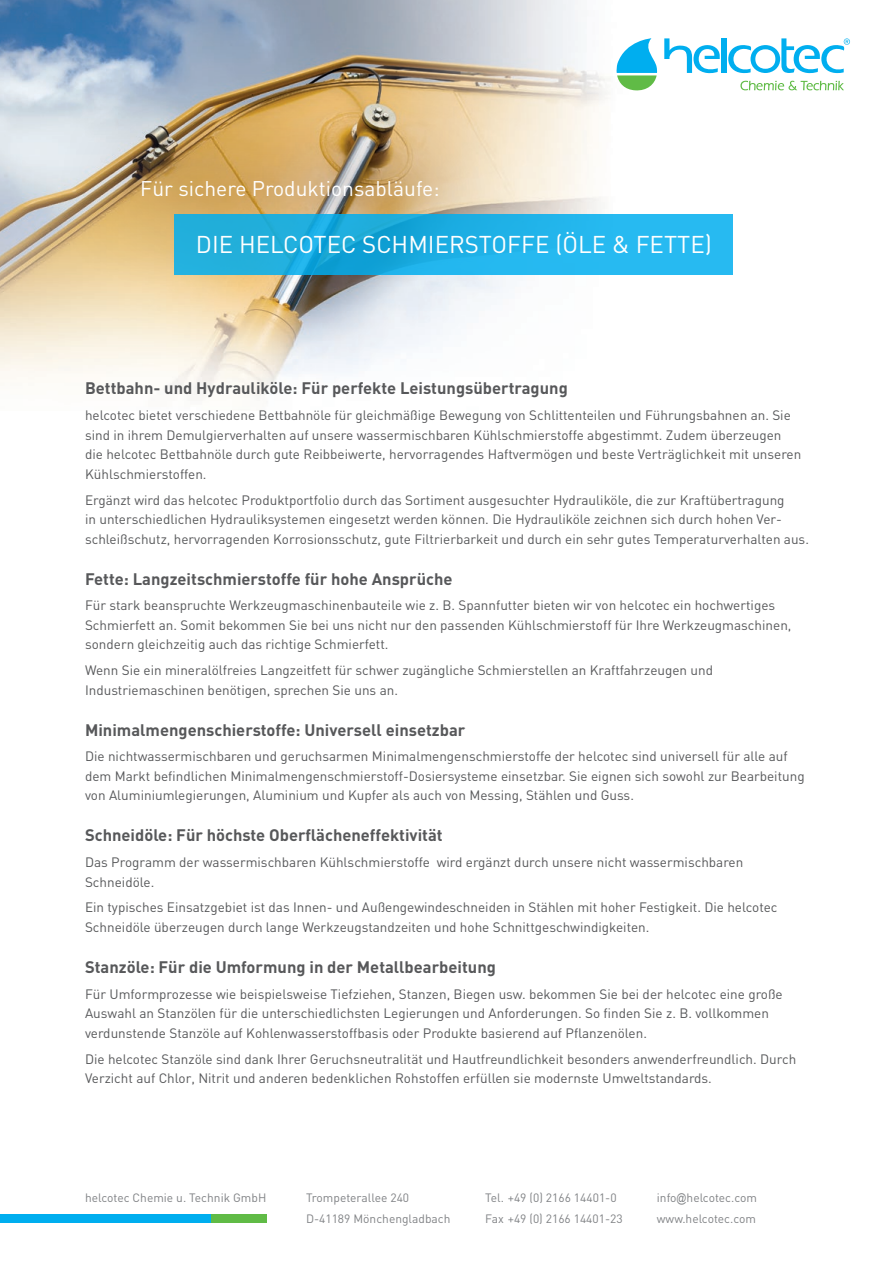
<style>
.page{position:relative;width:893px;height:1263px;background:#fff}
.page>*{position:absolute;margin:0;border:0;box-sizing:border-box;transform-origin:0 0}
.Überschrift{font:24px "DIN";color:#fff}
.Überschrift-2{font:21px "DIN";color:#fff}
.Unterüberschrift{font:700 16.5px "DIN";color:#57585a}
.Fließtext{font:13.5px/19.5px "DIN";color:#57585a}
.t1{font:12px "DIN";color:#808285}
.s1{font-family:"Arial Narrow"}
</style>
<div class="page">
<img style="left:0;top:0;width:651px;height:399px">
<svg style="left:664px;top:38px;width:56px;height:36px"></svg>
<div style="left:722px;top:38px;width:5px;height:35px;background:#00aeef"></div>
<svg style="left:728px;top:38px;width:122px;height:36px"></svg>
<svg style="left:617px;top:38px;width:40px;height:52px"></svg>
<svg style="left:740px;top:81px;width:104px;height:9px"></svg>
<div style="left:48px;top:83px;width:482px;height:212px;background:#1b0100;opacity:.5"></div>
<svg style="left:175px;top:215px;width:558px;height:60px;background:#20b1e4"></svg>
<div style="left:0;top:1214px;width:213px;height:9px;background:#00aeef"></div>
<div style="left:211px;top:1214px;width:55px;height:9px;background:#60bb46"></div>
<p class="Überschrift-2" style="left:140px;top:175px;width:301px">Für sichere Produktionsabläufe:</p>
<p class="Überschrift" style="left:196px;top:230px;width:517px">DIE HELCOTEC SCHMIERSTOFFE (ÖLE &amp; FETTE)</p>
<p class="Unterüberschrift" style="left:85px;top:378px;width:484px">Bettbahn- und Hydrauliköle: Für perfekte Leistungsübertragung</p>
<p class="Fließtext" style="left:85px;top:405px;width:718px">helcotec bietet verschiedene Bettbahnöle für gleichmäßige Bewegung von Schlittenteilen und Führungsbahnen an. Sie sind in ihrem Demulgierverhalten auf unsere wassermischbaren Kühlschmierstoffe abgestimmt. Zudem überzeugen die helcotec Bettbahnöle durch gute Reibbeiwerte, hervorragendes Haftvermögen und beste Verträglichkeit mit unseren Kühlschmierstoffen.</p>
<p class="Fließtext" style="left:85px;top:490px;width:725px">Ergänzt wird das helcotec Produktportfolio durch das Sortiment ausgesuchter Hydrauliköle, die zur Kraftübertragung<br>in unterschiedlichen Hydrauliksystemen eingesetzt werden können. Die Hydrauliköle zeichnen sich durch hohen Ver&shy;schleißschutz, hervorragenden Korrosionsschutz, gute Filtrierbarkeit und durch ein sehr gutes Temperaturverhalten aus.</p>
<p class="Unterüberschrift" style="left:85px;top:568px;width:369px">Fette: Langzeitschmierstoffe für hohe Ansprüche</p>
<p class="Fließtext" style="left:85px;top:595px;width:708px">Für stark beanspruchte Werkzeugmaschinenbauteile wie z. B. Spannfutter bieten wir von helcotec ein hochwertiges<br>Schmierfett an. Somit bekommen Sie bei uns nicht nur den passenden Kühlschmierstoff für Ihre Werkzeugmaschinen, sondern gleichzeitig auch das richtige Schmierfett.</p>
<p class="Fließtext" style="left:85px;top:660px;width:630px">Wenn Sie ein mineralölfreies Langzeitfett für schwer zugängliche Schmierstellen an Kraftfahrzeugen und<br>Industriemaschinen benötigen, sprechen Sie uns an.</p>
<p class="Unterüberschrift" style="left:85px;top:719px;width:382px">Minimalmengenschierstoffe: Universell einsetzbar</p>
<p class="Fließtext" style="left:85px;top:746px;width:721px">Die nichtwassermischbaren und geruchsarmen Minimalmengenschmierstoffe der helcotec sind universell für alle auf dem Markt befindlichen Minimalmengenschmierstoff-Dosiersysteme einsetzbar. Sie eignen sich sowohl zur Bearbeitung von Aluminiumlegierungen, Aluminium und Kupfer als auch von Messing, Stählen und Guss.</p>
<p class="Unterüberschrift" style="left:85px;top:824px;width:359px">Schneidöle: Für höchste Oberflächeneffektivität</p>
<p class="Fließtext" style="left:85px;top:852px;width:660px">Das Programm der wassermischbaren Kühlschmierstoffe wird ergänzt durch unsere nicht wassermischbaren<br>Schneidöle.</p>
<p class="Fließtext" style="left:85px;top:897px;width:694px">Ein typisches Einsatzgebiet ist das Innen- und Außengewindeschneiden in Stählen mit hoher Festigkeit. Die helcotec<br>Schneidöle überzeugen durch lange Werkzeugstandzeiten und hohe Schnittgeschwindigkeiten.</p>
<p class="Unterüberschrift" style="left:85px;top:956px;width:412px">Stanzöle: Für die Umformung in der Metallbearbeitung</p>
<p class="Fließtext" style="left:85px;top:984px;width:699px">Für Umformprozesse wie beispielsweise Tiefziehen, Stanzen, Biegen usw. bekommen Sie bei der helcotec eine große<br>Auswahl an Stanzölen für die unterschiedlichsten Legierungen und Anforderungen. So finden Sie z. B. vollkommen verdunstende Stanzöle auf Kohlenwasserstoffbasis oder Produkte basierend auf Pflanzenölen.</p>
<p class="Fließtext" style="left:85px;top:1048px;width:713px">Die helcotec Stanzöle sind dank Ihrer Geruchsneutralität und Hautfreundlichkeit besonders anwenderfreundlich. Durch<br>Verzicht auf Chlor, Nitrit und anderen bedenklichen Rohstoffen erfüllen sie modernste Umweltstandards.</p>
<p class="t1" style="left:85px;top:1190px;width:183px">helcotec Chemie u. Technik GmbH</p>
<p class="t1" style="left:306px;top:1190px;width:105px">Trompeterallee 240</p>
<p class="t1" style="left:306px;top:1211px;width:146px">D-41189 Mönchengladbach</p>
<p class="t1" style="left:485px;top:1190px;width:133px">Tel. +49 (0) 2166 14401-0</p>
<p class="t1" style="left:485px;top:1211px;width:139px">Fax +49 (0) 2166 14401-23</p>
<p class="t1" style="left:657px;top:1190px;width:102px">info<span class="s1">@</span>helcotec.com</p>
<p class="t1" style="left:657px;top:1211px;width:101px">www.helcotec.com</p>
</div>
